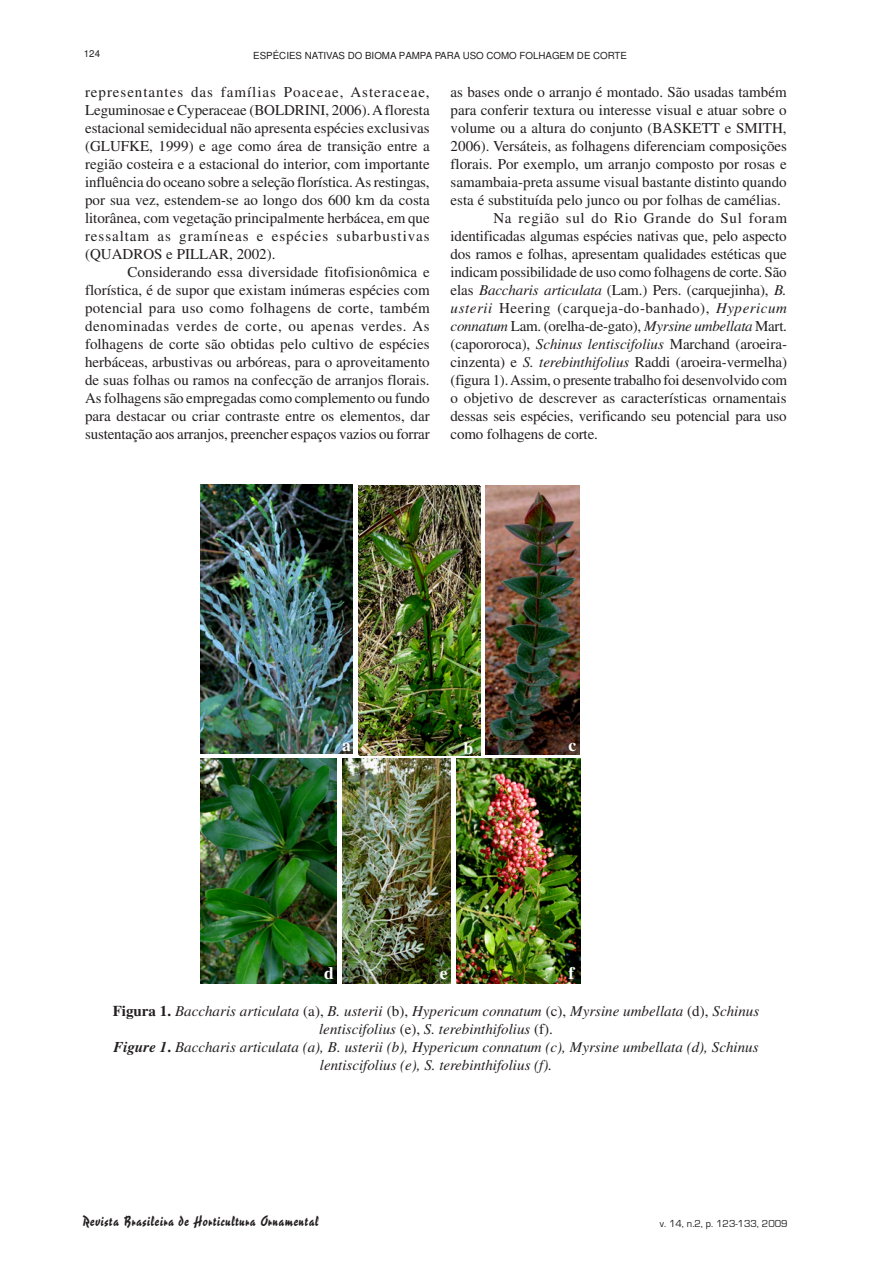
<style>
.page{position:relative;width:893px;height:1263px;background:#fff}
.page>*{position:absolute;margin:0;border:0;box-sizing:border-box;transform-origin:0 0}
.t1{font:700 17.55px "Times";color:#fff}
.t2{font:15px "Times";color:#231f20}
.t3{font:italic 15px/18px "Times";color:#231f20;text-align:center}
.t4{font:15px "Times";letter-spacing:.035em;color:#231f20}
.t5{font:15px "Times";letter-spacing:.065em;color:#231f20}
.t6{font:15px "Times";letter-spacing:.02em;color:#231f20}
.t7{font:15px "Times";letter-spacing:.04em;color:#231f20}
.t8{font:13.5px "TTE19 A68 A0 T00";letter-spacing:.05em;color:#231f20}
.t9{font:10.5px "TTE19 B9530 T00";color:#231f20}
.t10{font:9.75px "Helvetica";color:#231f20}
.s1{font-style:italic}
.s2{font-weight:700;font-style:normal}
.s3{font-style:normal}
.s4{font-weight:700}
</style>
<div class="page">
<img style="left:201px;top:485px;width:152px;height:269px">
<img style="left:485px;top:486px;width:94px;height:269px">
<img style="left:201px;top:759px;width:136px;height:225px">
<img style="left:342px;top:759px;width:108px;height:225px">
<img style="left:456px;top:759px;width:124px;height:225px">
<img style="left:360px;top:486px;width:121px;height:270px">
<p class="t10" style="left:253px;top:52px;width:375px">ESPÉCIES NATIVAS DO BIOMA PAMPA PARA USO COMO FOLHAGEM DE CORTE</p>
<p class="t10" style="left:84px;top:50px;width:18px">124</p>
<p class="t5" style="left:85px;top:84px;width:346px">representantes das famílias Poaceae, Asteraceae,</p>
<p class="t2" style="left:85px;top:102px;width:346px">Leguminosae e Cyperaceae (BOLDRINI, 2006). A floresta</p>
<p class="t2" style="left:85px;top:120px;width:346px">estacional semidecidual não apresenta espécies exclusivas</p>
<p class="t2" style="left:85px;top:138px;width:346px">(GLUFKE, 1999) e age como área de transição entre a</p>
<p class="t2" style="left:85px;top:156px;width:346px">região costeira e a estacional do interior, com importante</p>
<p class="t2" style="left:85px;top:174px;width:346px">influência do oceano sobre a seleção florística. As restingas,</p>
<p class="t2" style="left:85px;top:192px;width:346px">por sua vez, estendem-se ao longo dos 600 km da costa</p>
<p class="t2" style="left:85px;top:210px;width:346px">litorânea, com vegetação principalmente herbácea, em que</p>
<p class="t5" style="left:85px;top:228px;width:346px">ressaltam as gramíneas e espécies subarbustivas</p>
<p class="t2" style="left:85px;top:246px;width:192px">(QUADROS e PILLAR, 2002).</p>
<p class="t2" style="left:127px;top:264px;width:304px">Considerando essa diversidade fitofisionômica e</p>
<p class="t2" style="left:85px;top:282px;width:346px">florística, é de supor que existam inúmeras espécies com</p>
<p class="t6" style="left:85px;top:300px;width:346px">potencial para uso como folhagens de corte, também</p>
<p class="t4" style="left:85px;top:318px;width:346px">denominadas verdes de corte, ou apenas verdes. As</p>
<p class="t2" style="left:85px;top:336px;width:346px">folhagens de corte são obtidas pelo cultivo de espécies</p>
<p class="t2" style="left:85px;top:354px;width:346px">herbáceas, arbustivas ou arbóreas, para o aproveitamento</p>
<p class="t2" style="left:85px;top:372px;width:346px">de suas folhas ou ramos na confecção de arranjos florais.</p>
<p class="t2" style="left:85px;top:390px;width:346px">As folhagens são empregadas como complemento ou fundo</p>
<p class="t2" style="left:85px;top:408px;width:346px">para destacar ou criar contraste entre os elementos, dar</p>
<p class="t2" style="left:85px;top:426px;width:346px">sustentação aos arranjos, preencher espaços vazios ou forrar</p>
<p class="t2" style="left:450px;top:84px;width:337px">as bases onde o arranjo é montado. São usadas também</p>
<p class="t2" style="left:450px;top:102px;width:337px">para conferir textura ou interesse visual e atuar sobre o</p>
<p class="t2" style="left:450px;top:120px;width:337px">volume ou a altura do conjunto (BASKETT e SMITH,</p>
<p class="t2" style="left:450px;top:138px;width:338px">2006). Versáteis, as folhagens diferenciam composições</p>
<p class="t2" style="left:450px;top:156px;width:337px">florais. Por exemplo, um arranjo composto por rosas e</p>
<p class="t2" style="left:450px;top:174px;width:337px">samambaia-preta assume visual bastante distinto quando</p>
<p class="t2" style="left:450px;top:192px;width:332px">esta é substituída pelo junco ou por folhas de camélias.</p>
<p class="t7" style="left:493px;top:210px;width:295px">Na região sul do Rio Grande do Sul foram</p>
<p class="t2" style="left:450px;top:228px;width:337px">identificadas algumas espécies nativas que, pelo aspecto</p>
<p class="t2" style="left:450px;top:246px;width:337px">dos ramos e folhas, apresentam qualidades estéticas que</p>
<p class="t2" style="left:450px;top:264px;width:337px">indicam possibilidade de uso como folhagens de corte. São</p>
<p class="t2" style="left:450px;top:282px;width:337px">elas <span class="s1">Baccharis articulata</span> (Lam.) Pers. (carquejinha), <span class="s1">B.</span></p>
<p class="t4" style="left:450px;top:300px;width:338px"><span class="s1">usterii</span> Heering (carqueja-do-banhado), <span class="s1">Hypericum</span></p>
<p class="t2" style="left:450px;top:318px;width:338px"><span class="s1">connatum</span> Lam. (orelha-de-gato), <span class="s1">Myrsine umbellata</span> Mart.</p>
<p class="t2" style="left:450px;top:336px;width:338px">(capororoca), <span class="s1">Schinus lentiscifolius</span> Marchand (aroeira-</p>
<p class="t2" style="left:450px;top:354px;width:338px">cinzenta) e <span class="s1">S. terebinthifolius</span> Raddi (aroeira-vermelha)</p>
<p class="t2" style="left:450px;top:372px;width:338px">(figura 1). Assim, o presente trabalho foi desenvolvido com</p>
<p class="t2" style="left:450px;top:390px;width:337px">o objetivo de descrever as características ornamentais</p>
<p class="t2" style="left:450px;top:408px;width:337px">dessas seis espécies, verificando seu potencial para uso</p>
<p class="t2" style="left:450px;top:426px;width:149px">como folhagens de corte.</p>
<p class="t1" style="left:342px;top:735px;width:10px">a</p>
<p class="t1" style="left:463px;top:737px;width:11px">b</p>
<p class="t1" style="left:568px;top:734px;width:9px">c</p>
<p class="t1" style="left:324px;top:963px;width:11px">d</p>
<p class="t1" style="left:440px;top:963px;width:9px">e</p>
<p class="t1" style="left:568px;top:962px;width:7px">f</p>
<p class="t3" style="left:113px;top:1003px;width:648px"><span class="s2">Figura 1.</span> Baccharis articulata <span class="s3">(a),</span> B. usterii <span class="s3">(b),</span> Hypericum connatum <span class="s3">(c),</span> Myrsine umbellata <span class="s3">(d),</span> Schinus lentiscifolius <span class="s3">(e),</span> S. terebinthifolius <span class="s3">(f).<br></span><span class="s4">Figure 1</span><span class="s2">.</span> Baccharis articulata (a), B. usterii (b), Hypericum connatum (c), Myrsine umbellata (d), Schinus lentiscifolius (e), S. terebinthifolius (f).</p>
<p class="t8" style="left:82px;top:1215px;width:238px">Revista Brasileira de Horticultura Ornamental</p>
<p class="t9" style="left:660px;top:1220px;width:129px">v. 14, n.2, p. 123-133, 2009</p>
</div>
